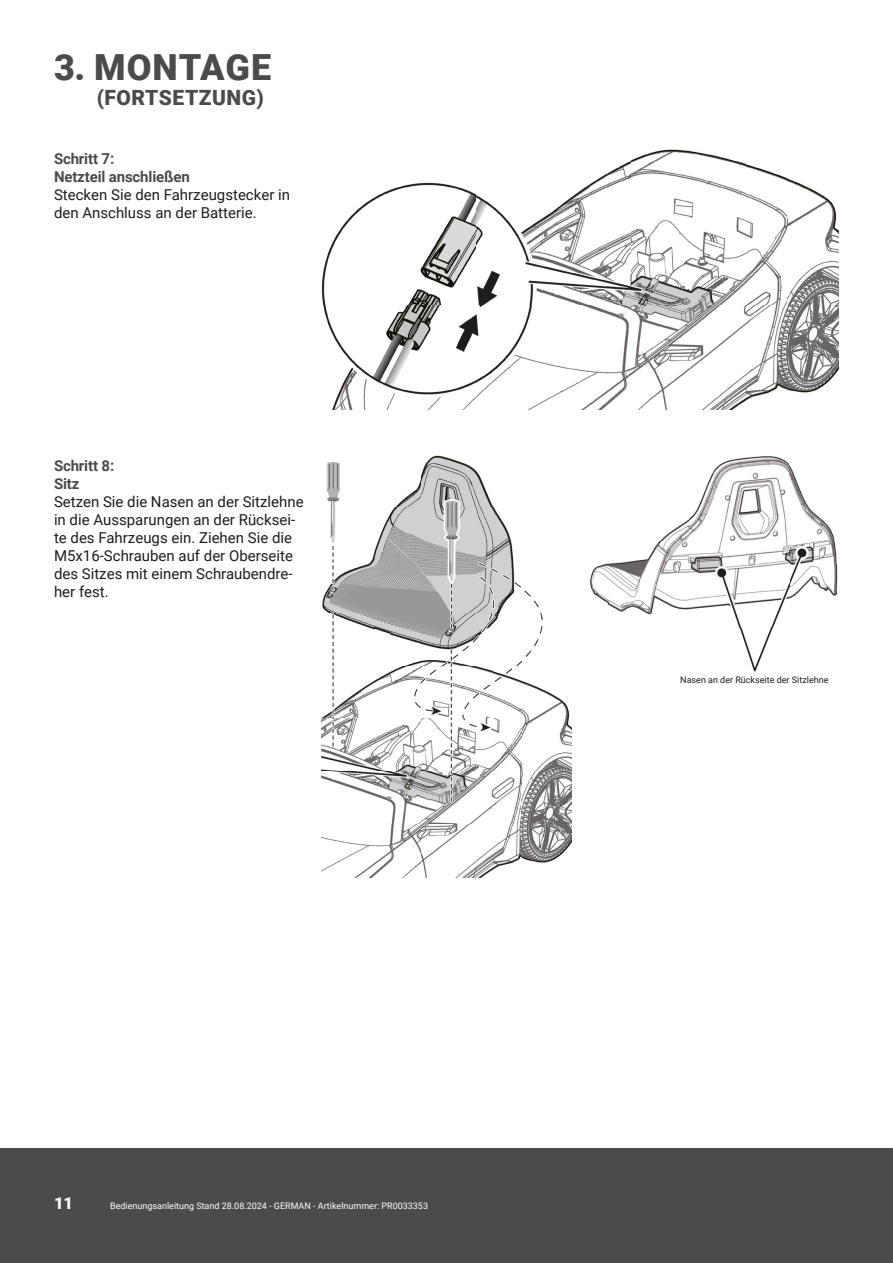
<style>
.page{position:relative;width:893px;height:1263px;background:#fff}
.page>*{position:absolute;margin:0;border:0;box-sizing:border-box;transform-origin:0 0}
.t1{font:900 36px "Roboto";letter-spacing:.025em;color:#4b4b4a}
.t2{font:900 21px "Roboto";letter-spacing:.025em;color:#4b4b4a}
.t3{font:900 16.5px "Roboto";color:#fff}
.t4{font:15px/18px "Roboto";color:#1d1d1b}
.t5{font:700 15px/18px "Roboto";letter-spacing:-.01em;color:#4b4b4a}
.t6{font:9px "Roboto";color:#fff}
.t7{font:9px "Roboto";color:#1d1d1b}
</style>
<div class="page">
<div style="left:0;top:1148px;width:893px;height:115px;background:#4b4b4a"></div>
<img style="left:322px;top:149px;width:517px;height:261px">
<img style="left:322px;top:455px;width:249px;height:422px">
<img style="left:590px;top:456px;width:248px;height:216px">
<h1 class="t1" style="left:54px;top:42px;width:219px">3. MONTAGE</h1>
<h2 class="t2" style="left:97px;top:83px;width:168px">(FORTSETZUNG)</h2>
<p class="t5" style="left:54px;top:150px;width:137px">Schritt 7:<br>Netzteil anschließen</p>
<p class="t4" style="left:54px;top:186px;width:238px">Stecken Sie den Fahrzeugstecker in den Anschluss an der Batterie.</p>
<p class="t5" style="left:54px;top:456px;width:62px">Schritt 8:<br>Sitz</p>
<p class="t4" style="left:54px;top:492px;width:251px">Setzen Sie die Nasen an der Sitzlehne in die Aussparungen an der Rücksei&shy;te des Fahrzeugs ein. Ziehen Sie die<br>M5x16-Schrauben auf der Oberseite des Sitzes mit einem Schraubendre&shy;her fest.</p>
<p class="t3" style="left:54px;top:1192px;width:21px">11</p>
<p class="t6" style="left:110px;top:1200px;width:319px">Bedienungsanleitung Stand 28.08.2024 - GERMAN - Artikelnummer: PR0033353</p>
<p class="t7" style="left:680px;top:674px;width:150px">Nasen an der Rückseite der Sitzlehne</p>
</div>
